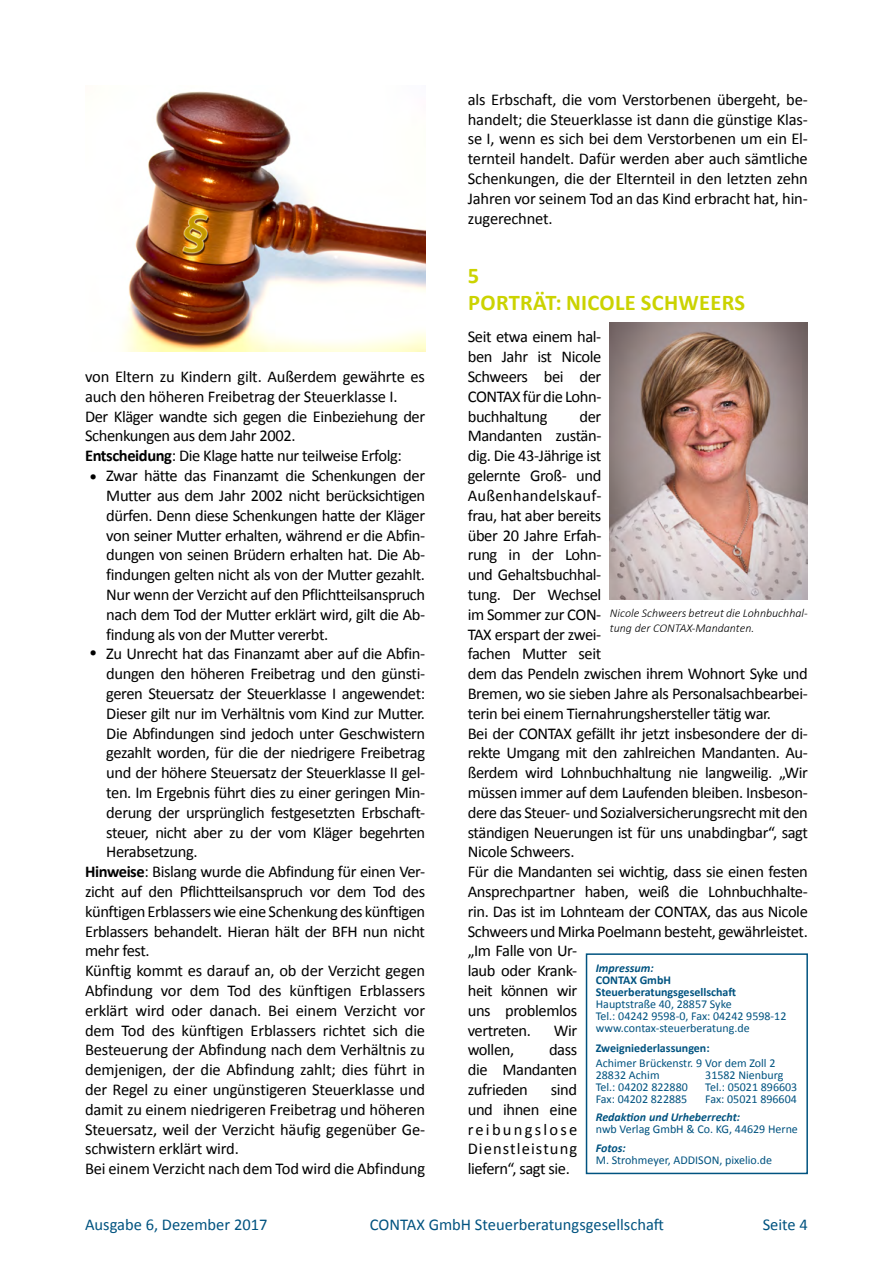
<style>
.page{position:relative;width:893px;height:1263px;background:#fff}
.page>*{position:absolute;margin:0;border:0;box-sizing:border-box;transform-origin:0 0}
.t1{font:700 22.5px/27px "Calibri";letter-spacing:.015em;color:#cbd300}
.t2{font:16.5px/19.8px "Calibri";letter-spacing:-.025em;color:#000;text-align:justify}
.t3{font:16.5px "Calibri";color:#005380}
.t4{font:12px/12px "Calibri";color:#005380}
.t5{font:italic 300 12px/14.4px "Calibri";color:#000}
.t6{font:700 12px/12px "Calibri";color:#005380}
.t7{font:italic 700 12px "Calibri";color:#005380}
.s1{font-weight:700}
</style>
<div class="page">
<img style="left:122px;top:91px;width:303px;height:260px">
<img style="left:610px;top:323px;width:198px;height:277px">
<div style="left:586px;top:953px;width:222px;height:221px;border:2px solid #005380"></div>
<p class="t2" style="left:85px;top:367px;width:342px;text-align:left">von Eltern zu Kindern gilt. Außerdem gewährte es auch den höheren Freibetrag der Steuerklasse I.<br>Der Kläger wandte sich gegen die Einbeziehung der Schenkungen aus dem Jahr 2002.<br><span class="s1">Entscheidung</span>: Die Klage hatte nur teilweise Erfolg:</p>
<p class="t2" style="left:106px;top:466px;width:320px;text-indent:-17px">• Zwar hätte das Finanzamt die Schenkungen der Mutter aus dem Jahr 2002 nicht berücksichtigen dürfen. Denn diese Schenkungen hatte der Kläger von seiner Mutter erhalten, während er die Abfin&shy;dungen von seinen Brüdern erhalten hat. Die Ab&shy;findungen gelten nicht als von der Mutter gezahlt.<br>Nur wenn der Verzicht auf den Pflichtteilsanspruch nach dem Tod der Mutter erklärt wird, gilt die Ab&shy;findung als von der Mutter vererbt.</p>
<p class="t2" style="left:89px;top:644px;width:337px">• Zu Unrecht hat das Finanzamt aber auf die Abfin-</p>
<p class="t2" style="left:106px;top:664px;width:320px">dungen den höheren Freibetrag und den günsti-</p>
<p class="t2" style="left:106px;top:684px;width:320px">geren Steuersatz der Steuerklasse I angewendet:</p>
<p class="t2" style="left:106px;top:703px;width:320px">Dieser gilt nur im Verhältnis vom Kind zur Mutter.</p>
<p class="t2" style="left:106px;top:723px;width:320px">Die Abfindungen sind jedoch unter Geschwistern</p>
<p class="t2" style="left:106px;top:743px;width:320px">gezahlt worden, für die der niedrigere Freibetrag</p>
<p class="t2" style="left:106px;top:763px;width:320px">und der höhere Steuersatz der Steuerklasse II gel-</p>
<p class="t2" style="left:106px;top:783px;width:320px">ten. Im Ergebnis führt dies zu einer geringen Min-</p>
<p class="t2" style="left:106px;top:802px;width:320px">derung der ursprünglich festgesetzten Erbschaft-</p>
<p class="t2" style="left:106px;top:822px;width:320px">steuer, nicht aber zu der vom Kläger begehrten</p>
<p class="t2" style="left:106px;top:842px;width:93px">Herabsetzung.</p>
<p class="t2" style="left:85px;top:862px;width:342px"><span class="s1">Hinweise</span>: Bislang wurde die Abfindung für einen Ver-</p>
<p class="t2" style="left:85px;top:882px;width:342px">zicht auf den Pflichtteilsanspruch vor dem Tod des</p>
<p class="t2" style="left:85px;top:901px;width:342px">künftigen Erblassers wie eine Schenkung des künftigen</p>
<p class="t2" style="left:85px;top:921px;width:342px">Erblassers behandelt. Hieran hält der BFH nun nicht</p>
<p class="t2" style="left:85px;top:941px;width:66px">mehr fest.</p>
<p class="t2" style="left:85px;top:961px;width:342px">Künftig kommt es darauf an, ob der Verzicht gegen</p>
<p class="t2" style="left:85px;top:981px;width:342px">Abfindung vor dem Tod des künftigen Erblassers</p>
<p class="t2" style="left:85px;top:1000px;width:342px">erklärt wird oder danach. Bei einem Verzicht vor</p>
<p class="t2" style="left:85px;top:1020px;width:342px">dem Tod des künftigen Erblassers richtet sich die</p>
<p class="t2" style="left:85px;top:1040px;width:342px">Besteuerung der Abfindung nach dem Verhältnis zu</p>
<p class="t2" style="left:85px;top:1060px;width:342px">demjenigen, der die Abfindung zahlt; dies führt in</p>
<p class="t2" style="left:85px;top:1080px;width:342px">der Regel zu einer ungünstigeren Steuerklasse und</p>
<p class="t2" style="left:85px;top:1099px;width:342px">damit zu einem niedrigeren Freibetrag und höheren</p>
<p class="t2" style="left:85px;top:1119px;width:342px">Steuersatz, weil der Verzicht häufig gegenüber Ge-</p>
<p class="t2" style="left:85px;top:1139px;width:155px">schwistern erklärt wird.</p>
<p class="t2" style="left:85px;top:1159px;width:342px">Bei einem Verzicht nach dem Tod wird die Abfindung</p>
<p class="t2" style="left:468px;top:90px;width:342px">als Erbschaft, die vom Verstorbenen übergeht, be&shy;handelt; die Steuerklasse ist dann die günstige Klas&shy;se I, wenn es sich bei dem Verstorbenen um ein El&shy;ternteil handelt. Dafür werden aber auch sämtliche Schenkungen, die der Elternteil in den letzten zehn Jahren vor seinem Tod an das Kind erbracht hat, hin&shy;zugerechnet.</p>
<h1 class="t1" style="left:468px;top:262px;width:279px">5<br>PORTRÄT: NICOLE SCHWEERS</h1>
<p class="t2" style="left:468px;top:327px;width:135px">Seit etwa einem hal&shy;ben Jahr ist Nicole Schweers bei der CONTAX für die Lohn&shy;buchhaltung</p>
<p class="t2" style="left:468px;top:406px;width:342px;text-align:left;text-indent:112px">der<br>Mandanten zustän-<br>dig. Die 43-Jährige ist<br>gelernte Groß- und<br>Außenhandelskauf-<br>frau, hat aber bereits<br>über 20 Jahre Erfah-<br>rung in der Lohn-<br>und Gehaltsbuchhal-<br>tung. Der Wechsel<br>im Sommer zur CON-<br>TAX erspart der zwei-<br>fachen Mutter seit<br>dem das Pendeln zwischen ihrem Wohnort Syke und<br>Bremen, wo sie sieben Jahre als Personalsachbearbei&shy;terin bei einem Tiernahrungshersteller tätig war.<br>Bei der CONTAX gefällt ihr jetzt insbesondere der di&shy;rekte Umgang mit den zahlreichen Mandanten. Au&shy;ßerdem wird Lohnbuchhaltung nie langweilig. „Wir müssen immer auf dem Laufenden bleiben. Insbeson&shy;dere das Steuer- und Sozialversicherungsrecht mit den ständigen Neuerungen ist für uns unabdingbar“, sagt<br>Nicole Schweers.<br>Für die Mandanten sei wichtig, dass sie einen festen<br>Ansprechpartner haben, weiß die Lohnbuchhalte&shy;rin. Das ist im Lohnteam der CONTAX, das aus Nicole<br>Schweers und Mirka Poelmann besteht, gewährleistet. „Im Falle von Ur-<br>laub oder Krank-<br>heit können wir<br>uns problemlos<br>vertreten.</p>
<p class="t5" style="left:610px;top:606px;width:199px">Nicole Schweers betreut die Lohnbuchhal&shy;tung der CONTAX-Mandanten.</p>
<p class="t7" style="left:596px;top:961px;width:60px">Impressum:</p>
<p class="t6" style="left:596px;top:974px;width:142px">CONTAX GmbH<br>Steuerberatungsgesellschaft</p>
<p class="t4" style="left:596px;top:998px;width:192px">Hauptstraße 40, 28857 Syke<br>Tel.: 04242 9598-0, Fax: 04242 9598-12 www.contax-steuerberatung.de</p>
<p class="t6" style="left:596px;top:1042px;width:115px">Zweigniederlassungen:</p>
<p class="t4" style="left:596px;top:1057px;width:181px">Achimer Brückenstr. 9 Vor dem Zoll 2<br>28832 Achim<br>Tel.: 04202 822880<br>Fax: 04202 822885</p>
<p class="t2" style="left:554px;top:1020px;width:25px">Wir</p>
<p class="t2" style="left:468px;top:1040px;width:48px">wollen,</p>
<p class="t2" style="left:468px;top:1040px;width:111px;text-indent:81px">dass die Mandanten zufrieden</p>
<p class="t4" style="left:705px;top:1069px;width:94px">31582 Nienburg<br>Tel.: 05021 896603<br>Fax: 05021 896604</p>
<p class="t7" style="left:596px;top:1109px;width:146px">Redaktion und Urheberrecht:</p>
<p class="t4" style="left:596px;top:1123px;width:204px">nwb Verlag GmbH &amp; Co. KG, 44629 Herne</p>
<p class="t7" style="left:596px;top:1140px;width:32px">Fotos:</p>
<p class="t4" style="left:596px;top:1154px;width:178px">M. Strohmeyer, ADDISON, pixelio.de</p>
<p class="t2" style="left:468px;top:1080px;width:111px;text-indent:83px">sind und ihnen eine reibungslose Dienstleistung liefern“, sagt sie.</p>
<p class="t3" style="left:85px;top:1214px;width:184px">Ausgabe 6, Dezember 2017</p>
<p class="t3" style="left:370px;top:1214px;width:296px">CONTAX GmbH Steuerberatungsgesellschaft</p>
<p class="t3" style="left:763px;top:1214px;width:47px">Seite 4</p>
</div>
